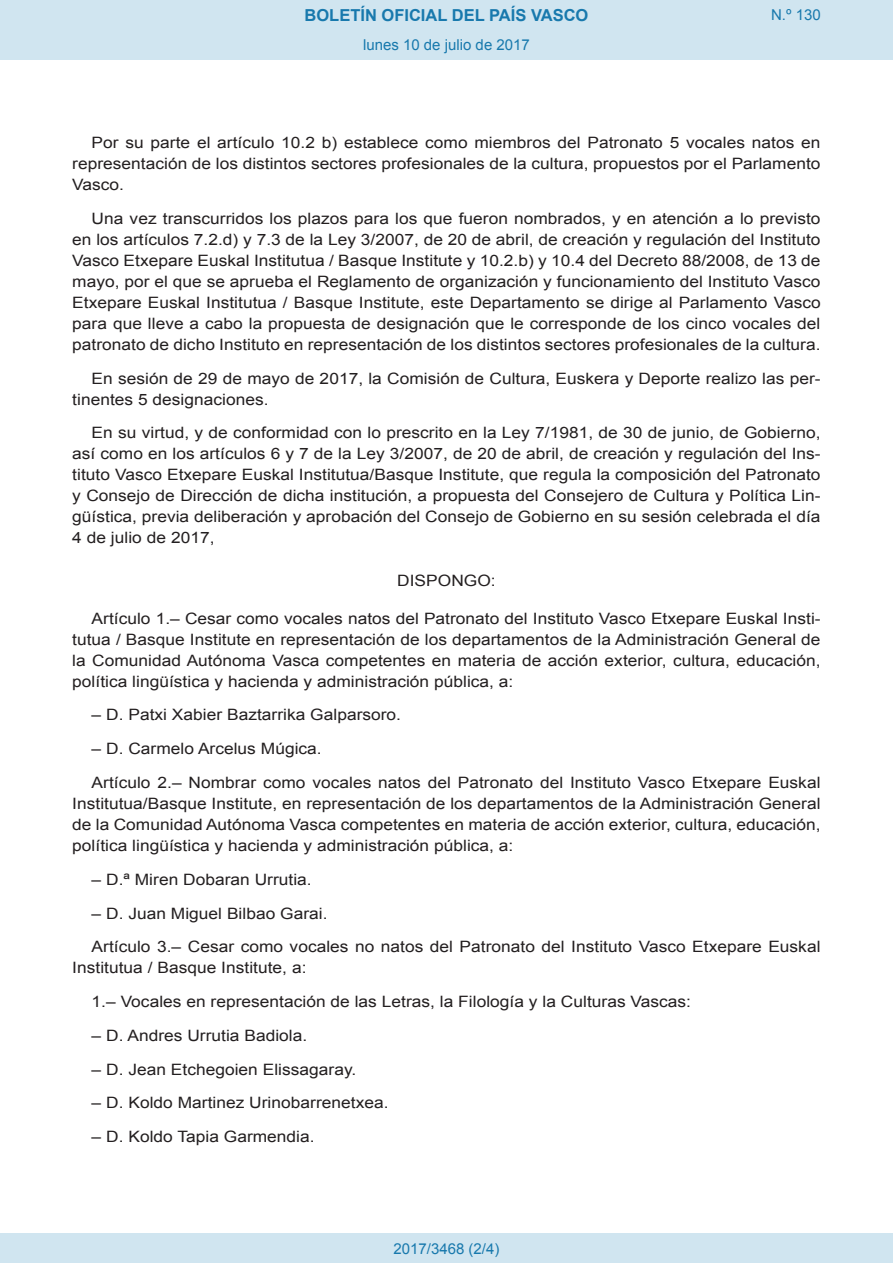
<style>
.page{position:relative;width:893px;height:1263px;background:#fff}
.page>*{position:absolute;margin:0;border:0;box-sizing:border-box;transform-origin:0 0}
.t1{font:700 16.5px "Arial";color:#1879ad}
.BOPVDetalle{font:15.6px/21px "Arial";color:#231f20;text-align:justify;scale:1.11 1}
.BOPVClave{font:15.6px "Arial";color:#231f20;scale:1.11 1}
.Paginacion_Centro{font:15px "Arial";color:#1879ad}
</style>
<div class="page">
<div style="left:0;top:0;width:893px;height:60px;background:#d0e5f0"></div>
<div style="left:0;top:1233px;width:893px;height:30px;background:#d0e5f0"></div>
<p class="t1" style="left:305px;top:4px;width:285px">BOLETÍN OFICIAL DEL PAÍS VASCO</p>
<p class="Paginacion_Centro" style="left:363px;top:35px;width:168px">lunes 10 de julio de 2017</p>
<p class="Paginacion_Centro" style="left:771px;top:5px;width:51px">N.º 130</p>
<p class="BOPVDetalle" style="left:72px;top:132px;width:676px;text-indent:19px">Por su parte el artículo 10.2 b) establece como miembros del Patronato 5 vocales natos en representación de los distintos sectores profesionales de la cultura, propuestos por el Parlamento Vasco.</p>
<p class="BOPVDetalle" style="left:72px;top:208px;width:676px;text-indent:19px">Una vez transcurridos los plazos para los que fueron nombrados, y en atención a lo previsto en los artículos 7.2.d) y 7.3 de la Ley 3/2007, de 20 de abril, de creación y regulación del Instituto Vasco Etxepare Euskal Institutua / Basque Institute y 10.2.b) y 10.4 del Decreto 88/2008, de 13 de mayo, por el que se aprueba el Reglamento de organización y funcionamiento del Instituto Vasco Etxepare Euskal Institutua / Basque Institute, este Departamento se dirige al Parlamento Vasco para que lleve a cabo la propuesta de designación que le corresponde de los cinco vocales del patronato de dicho Instituto en representación de los distintos sectores profesionales de la cultura.</p>
<p class="BOPVDetalle" style="left:72px;top:368px;width:676px;text-indent:19px">En sesión de 29 de mayo de 2017, la Comisión de Cultura, Euskera y Deporte realizo las per&shy;tinentes 5 designaciones.</p>
<p class="BOPVDetalle" style="left:72px;top:423px;width:676px;text-indent:19px">En su virtud, y de conformidad con lo prescrito en la Ley 7/1981, de 30 de junio, de Gobierno, así como en los artículos 6 y 7 de la Ley 3/2007, de 20 de abril, de creación y regulación del Ins&shy;tituto Vasco Etxepare Euskal Institutua/Basque Institute, que regula la composición del Patronato y Consejo de Dirección de dicha institución, a propuesta del Consejero de Cultura y Política Lin&shy;güística, previa deliberación y aprobación del Consejo de Gobierno en su sesión celebrada el día 4 de julio de 2017,</p>
<p class="BOPVClave" style="left:397px;top:570px;width:90px">DISPONGO:</p>
<p class="BOPVDetalle" style="left:72px;top:608px;width:676px;text-indent:19px">Artículo 1.– Cesar como vocales natos del Patronato del Instituto Vasco Etxepare Euskal Insti&shy;tutua / Basque Institute en representación de los departamentos de la Administración General de la Comunidad Autónoma Vasca competentes en materia de acción exterior, cultura, educación, política lingüística y hacienda y administración pública, a:</p>
<p class="BOPVDetalle" style="left:92px;top:705px;width:280px">– D. Patxi Xabier Baztarrika Galparsoro.</p>
<p class="BOPVDetalle" style="left:92px;top:738px;width:209px">– D. Carmelo Arcelus Múgica.</p>
<p class="BOPVDetalle" style="left:72px;top:772px;width:676px;text-indent:19px">Artículo 2.– Nombrar como vocales natos del Patronato del Instituto Vasco Etxepare Euskal Institutua/Basque Institute, en representación de los departamentos de la Administración General de la Comunidad Autónoma Vasca competentes en materia de acción exterior, cultura, educación, política lingüística y hacienda y administración pública, a:</p>
<p class="BOPVDetalle" style="left:92px;top:869px;width:200px">– D.ª Miren Dobaran Urrutia.</p>
<p class="BOPVDetalle" style="left:92px;top:903px;width:214px">– D. Juan Miguel Bilbao Garai.</p>
<p class="BOPVDetalle" style="left:72px;top:936px;width:676px;text-indent:19px">Artículo 3.– Cesar como vocales no natos del Patronato del Instituto Vasco Etxepare Euskal<br>Institutua / Basque Institute, a:</p>
<p class="BOPVDetalle" style="left:92px;top:991px;width:542px">1.– Vocales en representación de las Letras, la Filología y la Culturas Vascas:</p>
<p class="BOPVDetalle" style="left:92px;top:1025px;width:196px">– D. Andres Urrutia Badiola.</p>
<p class="BOPVDetalle" style="left:92px;top:1059px;width:240px">– D. Jean Etchegoien Elissagaray.</p>
<p class="BOPVDetalle" style="left:92px;top:1092px;width:269px">– D. Koldo Martinez Urinobarrenetxea.</p>
<p class="BOPVDetalle" style="left:92px;top:1126px;width:202px">– D. Koldo Tapia Garmendia.</p>
<p class="Paginacion_Centro" style="left:393px;top:1238px;width:107px">2017/3468 (2/4)</p>
</div>
